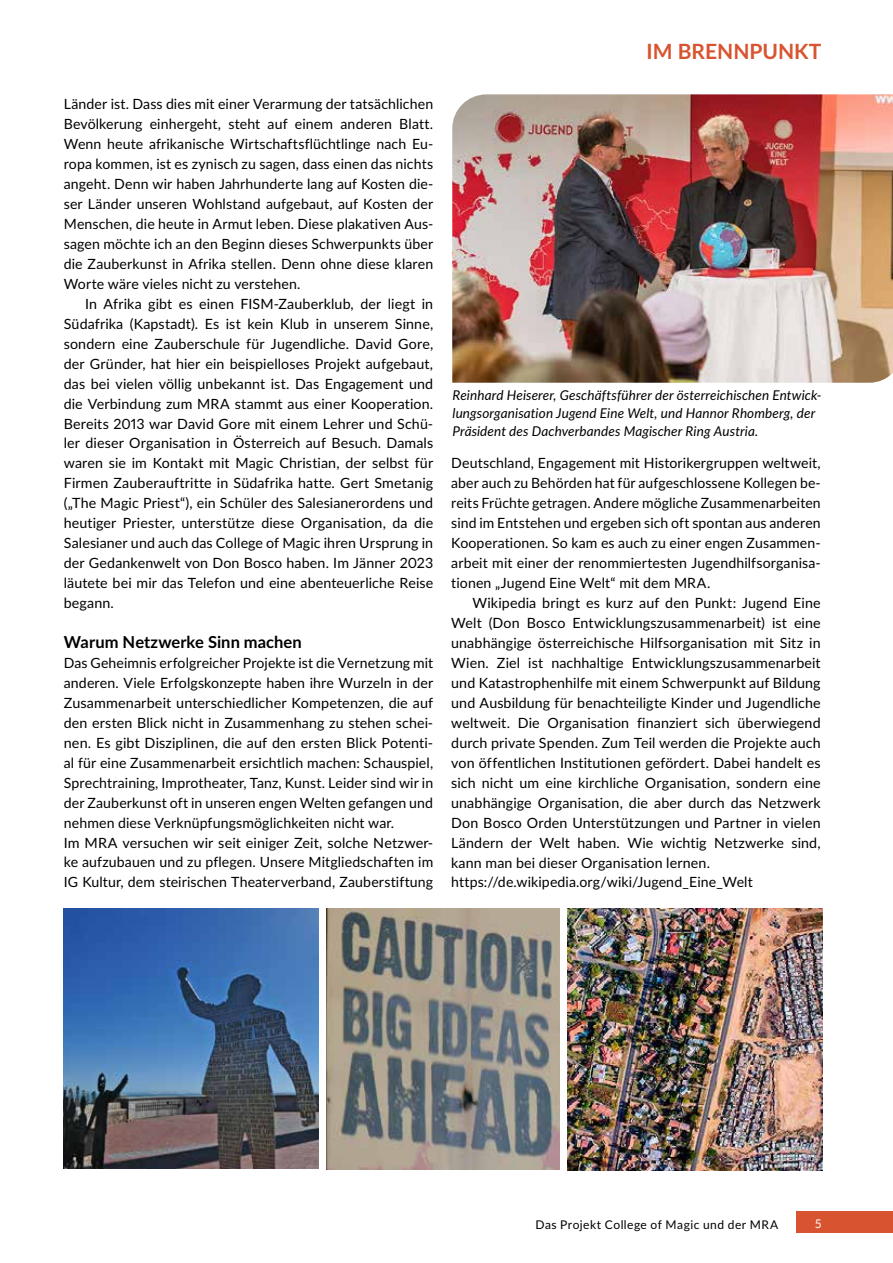
<style>
.page{position:relative;width:893px;height:1263px;background:#fff}
.page>*{position:absolute;margin:0;border:0;box-sizing:border-box;transform-origin:0 0}
.t1{font:700 21px "Lato";color:#d85430}
.t2{font:700 16.5px "Lato";letter-spacing:.005em;color:#000}
.t3{font:14.1px/20px "Lato";letter-spacing:.01em;color:#000;text-align:justify}
.t4{font:italic 13.5px/18px "Lato";letter-spacing:.01em;color:#000}
.t5{font:12px "Lato";letter-spacing:.04em;color:#000}
.t6{font:12px "Lato";color:#fff}
</style>
<div class="page">
<div style="left:796px;top:1212px;width:97px;height:21px;background:#d85430"></div>
<img style="left:452px;top:94px;width:441px;height:289px">
<img style="left:64px;top:909px;width:255px;height:259px">
<img style="left:568px;top:909px;width:255px;height:261px">
<img style="left:327px;top:909px;width:233px;height:260px">
<p class="t3" style="left:64px;top:94px;width:371px">Länder ist. Dass dies mit einer Verarmung der tatsächlichen Bevölkerung einhergeht, steht auf einem anderen Blatt.<br>Wenn heute afrikanische Wirtschaftsflüchtlinge nach Eu&shy;ropa kommen, ist es zynisch zu sagen, dass einen das nichts angeht. Denn wir haben Jahrhunderte lang auf Kosten die&shy;ser Länder unseren Wohlstand aufgebaut, auf Kosten der Menschen, die heute in Armut leben. Diese plakativen Aus&shy;sagen möchte ich an den Beginn dieses Schwerpunkts über die Zauberkunst in Afrika stellen. Denn ohne diese klaren Worte wäre vieles nicht zu verstehen.</p>
<p class="t3" style="left:64px;top:293px;width:371px;text-indent:21px">In Afrika gibt es einen FISM-Zauberklub, der liegt in Südafrika (Kapstadt). Es ist kein Klub in unserem Sinne, sondern eine Zauberschule für Jugendliche. David Gore, der Gründer, hat hier ein beispielloses Projekt aufgebaut, das bei vielen völlig unbekannt ist. Das Engagement und die Verbindung zum MRA stammt aus einer Kooperation.<br>Bereits 2013 war David Gore mit einem Lehrer und Schü&shy;ler dieser Organisation in Österreich auf Besuch. Damals waren sie im Kontakt mit Magic Christian, der selbst für Firmen Zauberauftritte in Südafrika hatte. Gert Smetanig („The Magic Priest“), ein Schüler des Salesianerordens und heutiger Priester, unterstütze diese Organisation, da die Salesianer und auch das College of Magic ihren Ursprung in der Gedankenwelt von Don Bosco haben. Im Jänner 2023 läutete bei mir das Telefon und eine abenteuerliche Reise begann.</p>
<p class="t2" style="left:64px;top:630px;width:240px">Warum Netzwerke Sinn machen</p>
<p class="t3" style="left:64px;top:652px;width:371px;text-align:left">Das Geheimnis erfolgreicher Projekte ist die Vernetzung mit anderen. Viele Erfolgskonzepte haben ihre Wurzeln in der Zusammenarbeit unterschiedlicher Kompetenzen, die auf den ersten Blick nicht in Zusammenhang zu stehen schei&shy;nen. Es gibt Disziplinen, die auf den ersten Blick Potenti&shy;al für eine Zusammenarbeit ersichtlich machen: Schauspiel, Sprechtraining, Improtheater, Tanz, Kunst. Leider sind wir in der Zauberkunst oft in unseren engen Welten gefangen und nehmen diese Verknüpfungsmöglichkeiten nicht war.<br>Im MRA versuchen wir seit einiger Zeit, solche Netzwer&shy;ke aufzubauen und zu pflegen. Unsere Mitgliedschaften im IG Kultur, dem steirischen Theaterverband, Zauberstiftung</p>
<h1 class="t1" style="left:647px;top:36px;width:176px">IM BRENNPUNKT</h1>
<p class="t4" style="left:452px;top:385px;width:371px">Reinhard Heiserer, Geschäftsführer der österreichischen Entwick&shy;lungsorganisation Jugend Eine Welt, und Hannor Rhomberg, der<br>Präsident des Dachverbandes Magischer Ring Austria.</p>
<p class="t3" style="left:451px;top:453px;width:371px">Deutschland, Engagement mit Historikergruppen weltweit, aber auch zu Behörden hat für aufgeschlossene Kollegen be&shy;reits Früchte getragen. Andere mögliche Zusammenarbeiten sind im Entstehen und ergeben sich oft spontan aus anderen Kooperationen. So kam es auch zu einer engen Zusammen&shy;arbeit mit einer der renommiertesten Jugendhilfsorganisa&shy;tionen „Jugend Eine Welt“ mit dem MRA.</p>
<p class="t3" style="left:451px;top:592px;width:371px;text-align:left;text-indent:21px">Wikipedia bringt es kurz auf den Punkt: Jugend Eine Welt (Don Bosco Entwicklungszusammenarbeit) ist eine unabhängige österreichische Hilfsorganisation mit Sitz in Wien. Ziel ist nachhaltige Entwicklungszusammenarbeit und Katastrophenhilfe mit einem Schwerpunkt auf Bildung und Ausbildung für benachteiligte Kinder und Jugendliche weltweit. Die Organisation finanziert sich überwiegend durch private Spenden. Zum Teil werden die Projekte auch von öffentlichen Institutionen gefördert. Dabei handelt es sich nicht um eine kirchliche Organisation, sondern eine unabhängige Organisation, die aber durch das Netzwerk Don Bosco Orden Unterstützungen und Partner in vielen Ländern der Welt haben. Wie wichtig Netzwerke sind, kann man bei dieser Organisation lernen. https://de.wikipedia.org/wiki/Jugend_Eine_Welt</p>
<p class="t5" style="left:535px;top:1215px;width:244px">Das Projekt College of Magic und der MRA</p>
<p class="t6" style="left:815px;top:1215px;width:8px">5</p>
</div>
